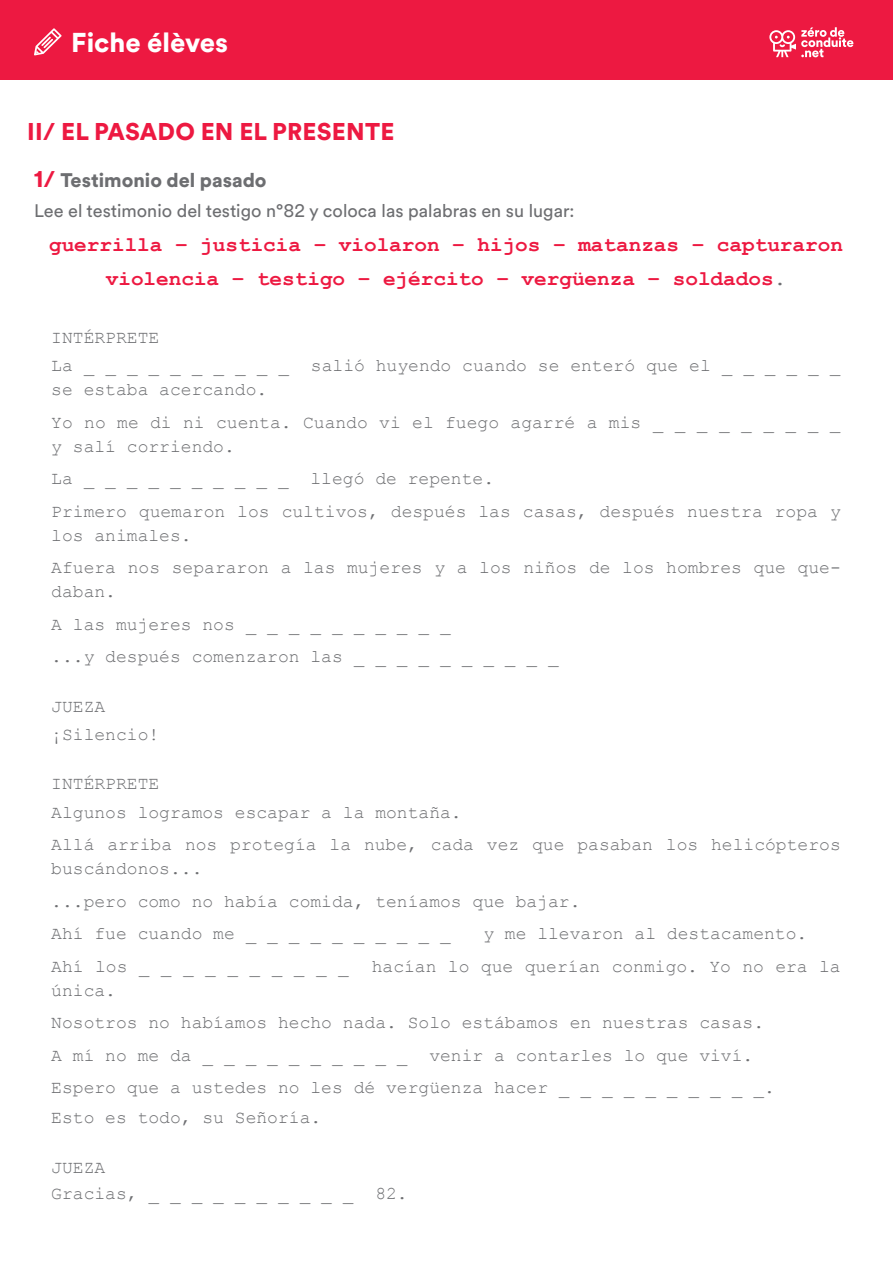
<style>
.page{position:relative;width:893px;height:1263px;background:#fff}
.page>*{position:absolute;margin:0;border:0;box-sizing:border-box;transform-origin:0 0}
.t1{font:900 27px "Circular Spotify Text";color:#fff}
.t2{font:900 24px "Circular Spotify Text";letter-spacing:.01em;color:#ed1941}
.t3{font:700 21px/33.8px "Courier New";color:#ed1941;text-align:center}
.t4{font:900 19.5px "Circular Spotify Text";color:#6d6e71}
.t5{font:18px/32.5px "Courier New";color:#6d6e71}
.t6{font:18px "Circular Spotify Text";color:#6d6e71}
.s1{font-size:22.5px;color:#ed1941}
.s2{font-weight:400;color:#6d6e71}
</style>
<div class="page">
<div style="left:0;top:0;width:893px;height:80px;background:#ed1941"></div>
<svg style="left:34px;top:28px;width:28px;height:27px"></svg>
<svg style="left:769px;top:27px;width:84px;height:30px"></svg>
<h1 class="t1" style="left:71px;top:24px;width:158px">Fiche élèves</h1>
<h2 class="t2" style="left:27px;top:114px;width:369px">II/ EL PASADO EN EL PRESENTE</h2>
<p class="t4" style="left:34px;top:166px;width:234px"><span class="s1">1/</span> Testimonio del pasado</p>
<p class="t6" style="left:34px;top:198px;width:542px">Lee el testimonio del testigo n°82 y coloca las palabras en su lugar:</p>
<p class="t3" style="left:49px;top:227px;width:795px">guerrilla – justicia – violaron – hijos – matanzas – capturaron violencia – testigo – ejército – vergüenza – soldados<span class="s2">.</span></p>
<p class="t5" style="left:51px;top:323px;width:791px;line-height:28.2px">INTÉRPRETE<br>La _ _ _ _ _ _ _ _ _ _ salió huyendo cuando se enteró que el _ _ _ _ _ _</p>
<p class="t5" style="left:51px;top:373px;width:791px">se estaba acercando.<br>Yo no me di ni cuenta. Cuando vi el fuego agarré a mis _ _ _ _ _ _ _ _ _</p>
<p class="t5" style="left:51px;top:429px;width:791px">y salí corriendo.<br>La _ _ _ _ _ _ _ _ _ _ llegó de repente.<br>Primero quemaron los cultivos, después las casas, después nuestra ropa y</p>
<p class="t5" style="left:51px;top:518px;width:791px">los animales.<br>Afuera nos separaron a las mujeres y a los niños de los hombres que que-</p>
<p class="t5" style="left:51px;top:575px;width:509px">daban.<br>A las mujeres nos _ _ _ _ _ _ _ _ _ _<br>...y después comenzaron las _ _ _ _ _ _ _ _ _ _</p>
<p class="t5" style="left:51px;top:691px;width:109px;line-height:28.2px">JUEZA ¡Silencio!</p>
<p class="t5" style="left:51px;top:769px;width:412px;line-height:28.2px">INTÉRPRETE<br>Algunos logramos escapar a la montaña.</p>
<p class="t5" style="left:51px;top:832px;width:791px;line-height:24px">Allá arriba nos protegía la nube, cada vez que pasaban los helicópteros buscándonos...</p>
<p class="t5" style="left:51px;top:884px;width:531px">...pero como no había comida, teníamos que bajar.<br>Ahí fue cuando me _ _ _ _ _ _ _ _ _ _</p>
<p class="t5" style="left:483px;top:917px;width:325px">y me llevaron al destacamento.</p>
<p class="t5" style="left:51px;top:949px;width:299px">Ahí los _ _ _ _ _ _ _ _ _ _</p>
<p class="t5" style="left:372px;top:949px;width:470px">hacían lo que querían conmigo. Yo no era la</p>
<p class="t5" style="left:51px;top:973px;width:725px">única.<br>Nosotros no habíamos hecho nada. Solo estábamos en nuestras casas.<br>A mí no me da _ _ _ _ _ _ _ _ _ _ venir a contarles lo que viví.<br>Espero que a ustedes no les dé vergüenza hacer _ _ _ _ _ _ _ _ _ _.</p>
<p class="t5" style="left:51px;top:1101px;width:272px">Esto es todo, su Señoría.</p>
<p class="t5" style="left:51px;top:1154px;width:358px;line-height:25.8px">JUEZA<br>Gracias, _ _ _ _ _ _ _ _ _ _ 82.</p>
</div>
